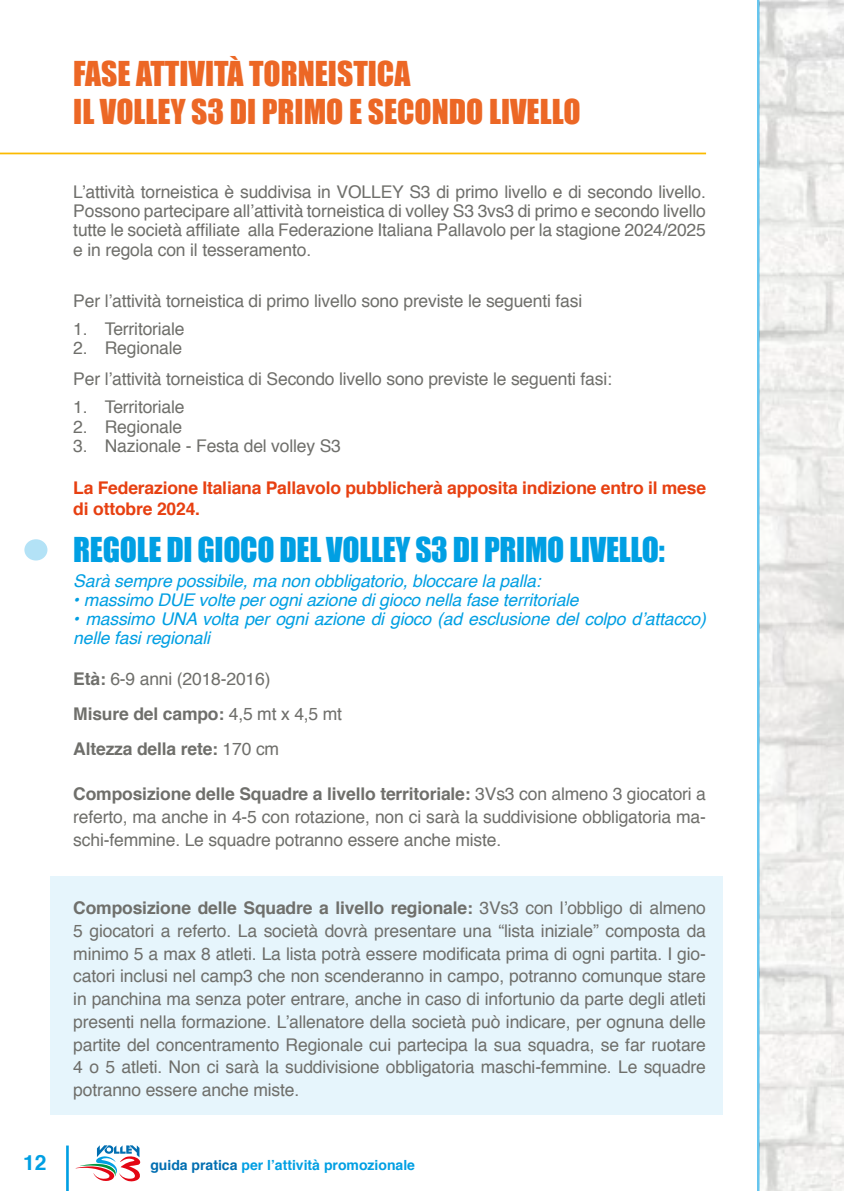
<style>
.page{position:relative;width:844px;height:1191px;background:#fff}
.page>*{position:absolute;margin:0;border:0;box-sizing:border-box;transform-origin:0 0}
.t1{font:31.5px/37.8px "Impact";color:#ec6725}
.t2{font:31.5px "Impact";letter-spacing:-.01em;color:#009fe3}
.t3{font:700 21px "Helvetica";color:#009fe3}
.t4{font:17.5px/22.8px "Helvetica";letter-spacing:-.01em;color:#6f6f6b;text-align:justify}
.t5{font:italic 17.5px/19.2px "Helvetica";letter-spacing:-.01em;color:#009fe3}
.t6{font:700 17.5px/21px "Helvetica";letter-spacing:-.01em;color:#e74011}
.t7{font:700 17.5px/35px "Helvetica";letter-spacing:-.01em;color:#6f6f6b}
.t8{font:700 14px "Helvetica";color:#009fe3}
.s1{font-weight:400}
.s2{font-weight:700}
.s3{color:#006eb1}
</style>
<div class="page">
<hr style="left:66px;top:1145px;width:3px;height:46px;background:#009fe3">
<hr style="left:756px;top:0;width:3px;height:1191px;background:#009fe3">
<img style="left:759px;top:0;width:69px;height:891px">
<img style="left:828px;top:0;width:15px;height:1191px">
<img style="left:759px;top:891px;width:71px;height:300px">
<svg style="left:76px;top:1145px;width:65px;height:37px"></svg>
<div style="left:51px;top:876px;width:672px;height:238px;background:#e6f5fc"></div>
<hr style="left:0;top:153px;width:706px;height:1px;background:#fbba00">
<div style="left:24px;top:539px;width:23px;height:21px;background:#b3e2f6;border-radius:50%"></div>
<h1 class="t1" style="left:73px;top:54px;width:508px">FASE ATTIVITÀ TORNEISTICA<br>IL VOLLEY S3 DI PRIMO E SECONDO LIVELLO</h1>
<p class="t4" style="left:73px;top:183px;width:634px;line-height:19.2px">L’attività torneistica è suddivisa in VOLLEY S3 di primo livello e di secondo livello.<br>Possono partecipare all’attività torneistica di volley S3 3vs3 di primo e secondo livello tutte le società affiliate alla Federazione Italiana Pallavolo per la stagione 2024/2025 e in regola con il tesseramento.</p>
<p class="t4" style="left:73px;top:289px;width:510px">Per l’attività torneistica di primo livello sono previste le seguenti fasi</p>
<p class="t4" style="left:73px;top:317px;width:113px">1. Territoriale</p>
<p class="t4" style="left:73px;top:332px;width:540px;line-height:31.5px">2. Regionale<br>Per l’attività torneistica di Secondo livello sono previste le seguenti fasi:</p>
<p class="t4" style="left:73px;top:396px;width:113px">1. Territoriale</p>
<p class="t4" style="left:73px;top:415px;width:110px">2. Regionale</p>
<p class="t4" style="left:73px;top:435px;width:269px">3. Nazionale - Festa del volley S3</p>
<p class="t6" style="left:73px;top:477px;width:634px">La Federazione Italiana Pallavolo pubblicherà apposita indizione entro il mese di ottobre 2024.</p>
<h1 class="t2" style="left:73px;top:525px;width:593px">REGOLE DI GIOCO DEL VOLLEY S3 DI PRIMO LIVELLO:</h1>
<p class="t5" style="left:73px;top:571px;width:468px">Sarà sempre possibile, ma non obbligatorio, bloccare la palla:</p>
<p class="t5" style="left:73px;top:590px;width:506px">• massimo DUE volte per ogni azione di gioco nella fase territoriale</p>
<p class="t5" style="left:73px;top:610px;width:634px">• massimo UNA volta per ogni azione di gioco (ad esclusione del colpo d’attacco) nelle fasi regionali</p>
<p class="t7" style="left:73px;top:661px;width:275px">Età: <span class="s1">6-9 anni (2018-2016)<br></span>Misure del campo: <span class="s1">4,5 mt x 4,5 mt  <br></span>Altezza della rete: <span class="s1">170 cm  </span></p>
<p class="t4" style="left:73px;top:783px;width:634px"><span class="s2">Composizione delle Squadre a livello territoriale:</span> 3Vs3 con almeno 3 giocatori a referto, ma anche in 4-5 con rotazione, non ci sarà la suddivisione obbligatoria ma&shy;schi-femmine. Le squadre potranno essere anche miste.</p>
<p class="t4" style="left:73px;top:897px;width:634px"><span class="s2">Composizione delle Squadre a livello regionale:</span> 3Vs3 con l’obbligo di almeno 5 giocatori a referto. La società dovrà presentare una “lista iniziale” composta da minimo 5 a max 8 atleti. La lista potrà essere modificata prima di ogni partita. I gio&shy;catori inclusi nel camp3 che non scenderanno in campo, potranno comunque stare in panchina ma senza poter entrare, anche in caso di infortunio da parte degli atleti presenti nella formazione. L’allenatore della società può indicare, per ognuna delle partite del concentramento Regionale cui partecipa la sua squadra, se far ruotare 4 o 5 atleti. Non ci sarà la suddivisione obbligatoria maschi-femmine. Le squadre potranno essere anche miste.</p>
<p class="t3" style="left:23px;top:1145px;width:25px">12</p>
<p class="t8" style="left:150px;top:1153px;width:266px"><span class="s3">guida pratica</span> per l’attività promozionale</p>
</div>
